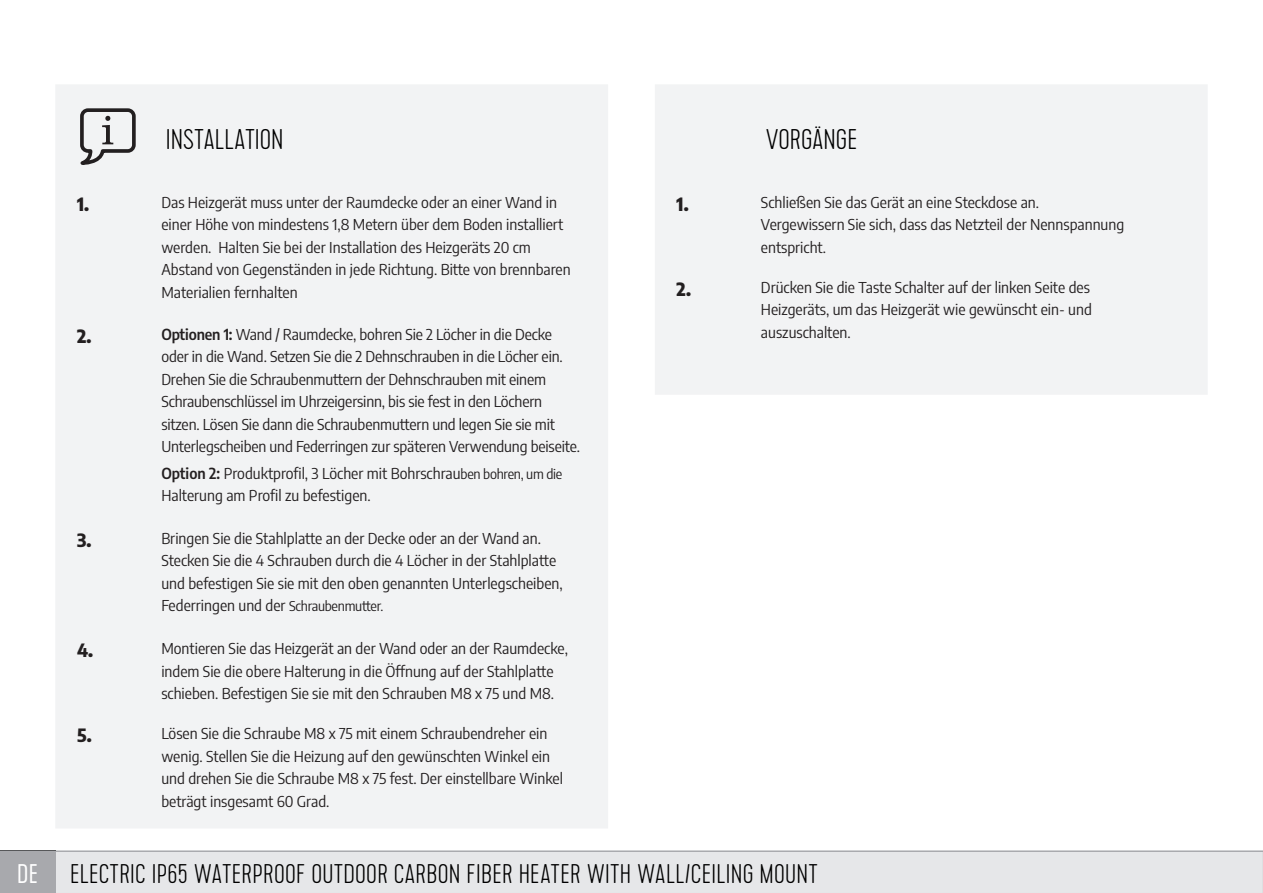
<style>
.page{position:relative;width:1263px;height:893px;background:#fff}
.page>*{position:absolute;margin:0;border:0;box-sizing:border-box;transform-origin:0 0}
.t1{font:100 28.5px "Cervo";color:#000}
.t2{font:100 27px "Cervo";letter-spacing:.01em;color:#000}
.t3{font:800 semi-condensed 18px "Encode Sans";color:#231f20}
.t4{font:semi-condensed 15px/22.5px "Encode Sans";color:#231f20}
.s1{font-weight:600}
.s2{font-size:13.5px}
.s3{font-weight:300;color:#fff}
</style>
<div class="page">
<div style="left:55px;top:850px;width:1208px;height:43px;background:#e6e7e9"></div>
<div style="left:0;top:850px;width:55px;height:43px;background:#a8a9ad"></div>
<div style="left:56px;top:85px;width:552px;height:743px;background:#f2f3f4"></div>
<svg style="left:78px;top:106px;width:60px;height:62px"></svg>
<div style="left:655px;top:85px;width:552px;height:309px;background:#f2f3f4"></div>
<h1 class="t1" style="left:166px;top:124px;width:119px">INSTALLATION</h1>
<p class="t3" style="left:77px;top:190px;width:14px">1.</p>
<p class="t4" style="left:161px;top:190px;width:411px">Das Heizgerät muss unter der Raumdecke oder an einer Wand in einer Höhe von mindestens 1,8 Metern über dem Boden installiert werden. Halten Sie bei der Installation des Heizgeräts 20 cm Abstand von Gegenständen in jede Richtung. Bitte von brennbaren Materialien fernhalten</p>
<p class="t3" style="left:77px;top:322px;width:16px">2.</p>
<p class="t4" style="left:161px;top:322px;width:420px"><span class="s1">Optionen 1:</span> Wand / Raumdecke, bohren Sie 2 Löcher in die Decke oder in die Wand. Setzen Sie die 2 Dehnschrauben in die Löcher ein.<br>Drehen Sie die Schraubenmuttern der Dehnschrauben mit einem Schraubenschlüssel im Uhrzeigersinn, bis sie fest in den Löchern sitzen. Lösen Sie dann die Schraubenmuttern und legen Sie sie mit Unterlegscheiben und Federringen zur späteren Verwendung beiseite.</p>
<p class="t4" style="left:161px;top:461px;width:402px"><span class="s1">Option 2:</span> Produktprofil, 3 Löcher mit Bohrschrau<span class="s2">ben bohren, um die<br></span>Halterung am Profil zu befestigen.</p>
<p class="t3" style="left:77px;top:526px;width:16px">3.</p>
<p class="t4" style="left:161px;top:526px;width:403px">Bringen Sie die Stahlplatte an der Decke oder an der Wand an.<br>Stecken Sie die 4 Schrauben durch die 4 Löcher in der Stahlplatte und befestigen Sie sie mit den oben genannten Unterlegscheiben, Federringen und der <span class="s2">Schraubenmutter.</span></p>
<p class="t3" style="left:77px;top:637px;width:18px">4.</p>
<p class="t4" style="left:161px;top:637px;width:408px">Montieren Sie das Heizgerät an der Wand oder an der Raumdecke, indem Sie die obere Halterung in die Öffnung auf der Stahlplatte schieben. Befestigen Sie sie mit den Schrauben M8 x 75 und M8.</p>
<p class="t3" style="left:77px;top:722px;width:16px">5.</p>
<p class="t4" style="left:161px;top:722px;width:403px">Lösen Sie die Schraube M8 x 75 mit einem Schraubendreher ein wenig. Stellen Sie die Heizung auf den gewünschten Winkel ein und drehen Sie die Schraube M8 x 75 fest. Der einstellbare Winkel beträgt insgesamt 60 Grad.</p>
<h1 class="t1" style="left:765px;top:124px;width:93px">VORGÄNGE</h1>
<p class="t3" style="left:677px;top:190px;width:14px">1.</p>
<p class="t4" style="left:761px;top:190px;width:365px">Schließen Sie das Gerät an eine Steckdose an.<br>Vergewissern Sie sich, dass das Netzteil der Nennspannung entspricht.</p>
<p class="t3" style="left:677px;top:275px;width:16px">2.</p>
<p class="t4" style="left:761px;top:275px;width:332px">Drücken Sie die Taste Schalter auf der linken Seite des<br>Heizgeräts, um das Heizgerät wie gewünscht ein- und auszuschalten.</p>
<h2 class="t2" style="left:17px;top:859px;width:802px"><span class="s3">DE</span> ELECTRIC IP65 WATERPROOF OUTDOOR CARBON FIBER HEATER WITH WALL/CEILING MOUNT</h2>
</div>
